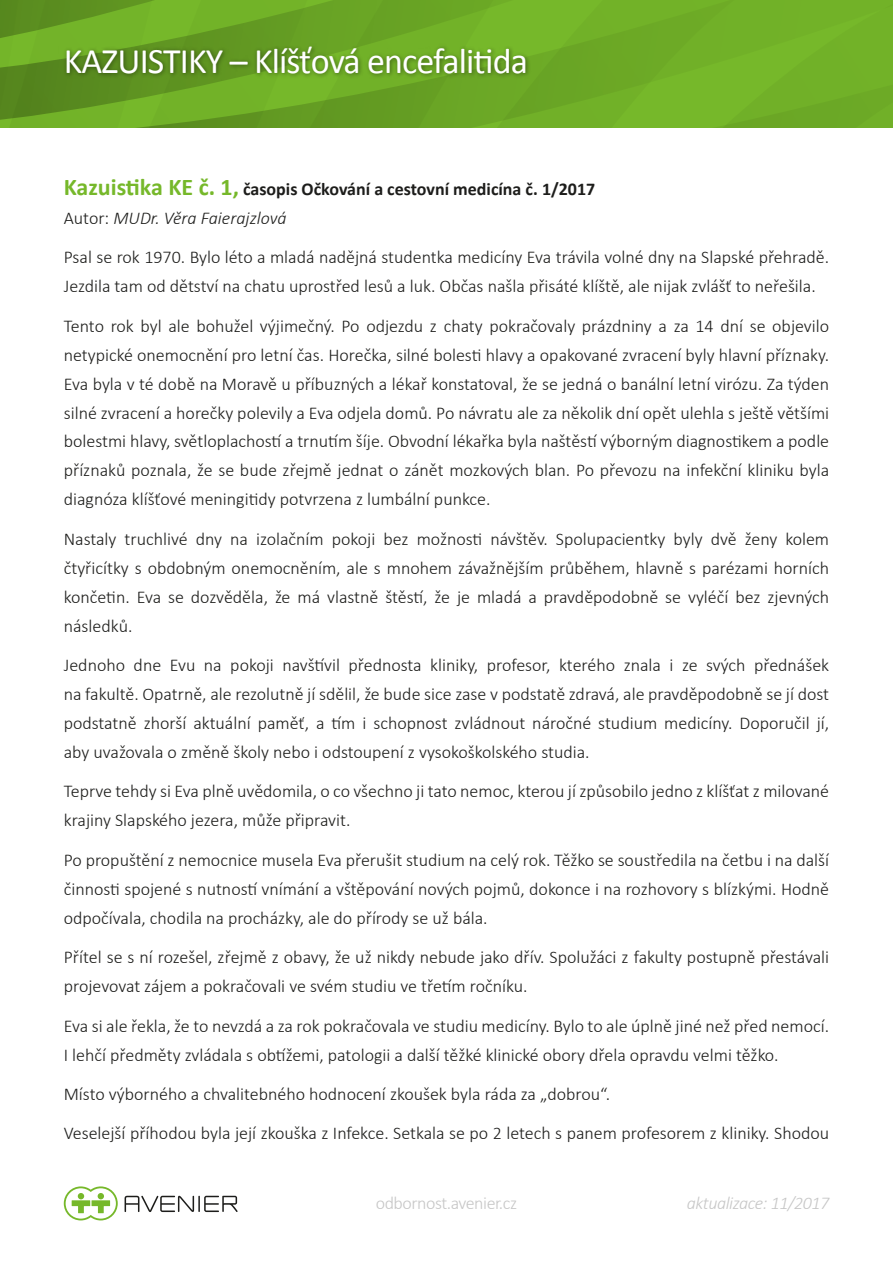
<style>
.page{position:relative;width:893px;height:1263px;background:#fff}
.page>*{position:absolute;margin:0;border:0;box-sizing:border-box;transform-origin:0 0}
.t1{font:36px "Calibri";letter-spacing:-.055em;color:#fff}
.t2{font:36px "Calibri";letter-spacing:-.025em;color:#fff}
.t3{font:300 18px/29px "Calibri";color:#1d1d1b}
.t4{font:700 18px/29px "Calibri";color:#1d1d1b}
.t5{font:300 18px "Calibri";letter-spacing:-.025em;color:#c6c6c6}
.t6{font:italic 300 18px "Calibri";letter-spacing:-.025em;color:#c6c6c6}
.s1{font-size:24px;color:#76b82a}
.s2{font-weight:300}
.s3{font-weight:300;font-style:italic}
</style>
<div class="page">
<svg style="left:0;top:0;width:893px;height:128px;background:#6ca926"></svg>
<img style="left:58px;top:38px;width:779px;height:54px">
<svg style="left:64px;top:1186px;width:54px;height:34px"></svg>
<svg style="left:125px;top:1195px;width:113px;height:17px"></svg>
<h1 class="t2" style="left:64px;top:38px;width:466px">KAZUISTIKY – Klíšťová encefalitida</h1>
<h1 class="t1" style="left:128px;top:38px;width:702px">Infekce způsobené virem HPV (Human papilloma virus)</h1>
<p class="t4" style="left:64px;top:174px;width:533px"><span class="s1">Kazuistika KE č. 1,</span> časopis Očkování a cestovní medicína č. 1/2017<br><span class="s2">Autor:</span> <span class="s3">MUDr. Věra Faierajzlová</span></p>
<p class="t3" style="left:64px;top:242px;width:767px">Psal se rok 1970. Bylo léto a mladá nadějná studentka medicíny Eva trávila volné dny na Slapské přehradě.<br>Jezdila tam od dětství na chatu uprostřed lesů a luk. Občas našla přisáté klíště, ale nĳak zvlášť to neřešila.</p>
<p class="t3" style="left:64px;top:310px;width:767px;text-align:justify">Tento rok byl ale bohužel výjimečný. Po odjezdu z chaty pokračovaly prázdniny a za 14 dní se objevilo netypické onemocnění pro letní čas. Horečka, silné bolesti hlavy a opakované zvracení byly hlavní příznaky.<br>Eva byla v té době na Moravě u příbuzných a lékař konstatoval, že se jedná o banální letní virózu. Za týden silné zvracení a horečky polevily a Eva odjela domů. Po návratu ale za několik dní opět ulehla s ještě většími bolestmi hlavy, světloplachostí a trnutím šíje. Obvodní lékařka byla naštěstí výborným diagnostikem a podle příznaků poznala, že se bude zřejmě jednat o zánět mozkových blan. Po převozu na infekční kliniku byla diagnóza klíšťové meningitidy potvrzena z lumbální punkce.</p>
<p class="t3" style="left:64px;top:523px;width:767px;text-align:justify">Nastaly truchlivé dny na izolačním pokoji bez možnosti návštěv. Spolupacientky byly dvě ženy kolem čtyřicítky s obdobným onemocněním, ale s mnohem závažnějším průběhem, hlavně s parézami horních končetin. Eva se dozvěděla, že má vlastně štěstí, že je mladá a pravděpodobně se vyléčí bez zjevných následků.</p>
<p class="t3" style="left:64px;top:650px;width:767px;text-align:justify">Jednoho dne Evu na pokoji navštívil přednosta kliniky, profesor, kterého znala i ze svých přednášek na fakultě. Opatrně, ale rezolutně jí sdělil, že bude sice zase v podstatě zdravá, ale pravděpodobně se jí dost podstatně zhorší aktuální paměť, a tím i schopnost zvládnout náročné studium medicíny. Doporučil jí, aby uvažovala o změně školy nebo i odstoupení z vysokoškolského studia.</p>
<p class="t3" style="left:64px;top:776px;width:767px">Teprve tehdy si Eva plně uvědomila, o co všechno ji tato nemoc, kterou jí způsobilo jedno z klíšťat z milované krajiny Slapského jezera, může připravit.</p>
<p class="t3" style="left:64px;top:844px;width:767px;text-align:justify">Po propuštění z nemocnice musela Eva přerušit studium na celý rok. Těžko se soustředila na četbu i na další činnosti spojené s nutností vnímání a vštěpování nových pojmů, dokonce i na rozhovory s blízkými. Hodně odpočívala, chodila na procházky, ale do přírody se už bála.</p>
<p class="t3" style="left:64px;top:942px;width:767px">Přítel se s ní rozešel, zřejmě z obavy, že už nikdy nebude jako dřív. Spolužáci z fakulty postupně přestávali projevovat zájem a pokračovali ve svém studiu ve třetím ročníku.</p>
<p class="t3" style="left:64px;top:1010px;width:767px">Eva si ale řekla, že to nevzdá a za rok pokračovala ve studiu medicíny. Bylo to ale úplně jiné než před nemocí.<br>I lehčí předměty zvládala s obtížemi, patologii a další těžké klinické obory dřela opravdu velmi těžko.</p>
<p class="t3" style="left:64px;top:1073px;width:767px;line-height:39.5px">Místo výborného a chvalitebného hodnocení zkoušek byla ráda za „dobrou“.<br>Veselejší příhodou byla její zkouška z Infekce. Setkala se po 2 letech s panem profesorem z kliniky. Shodou</p>
<p class="t5" style="left:376px;top:1192px;width:143px">odbornost.avenier.cz</p>
<p class="t6" style="left:687px;top:1192px;width:144px">aktualizace: 11/2017</p>
</div>
